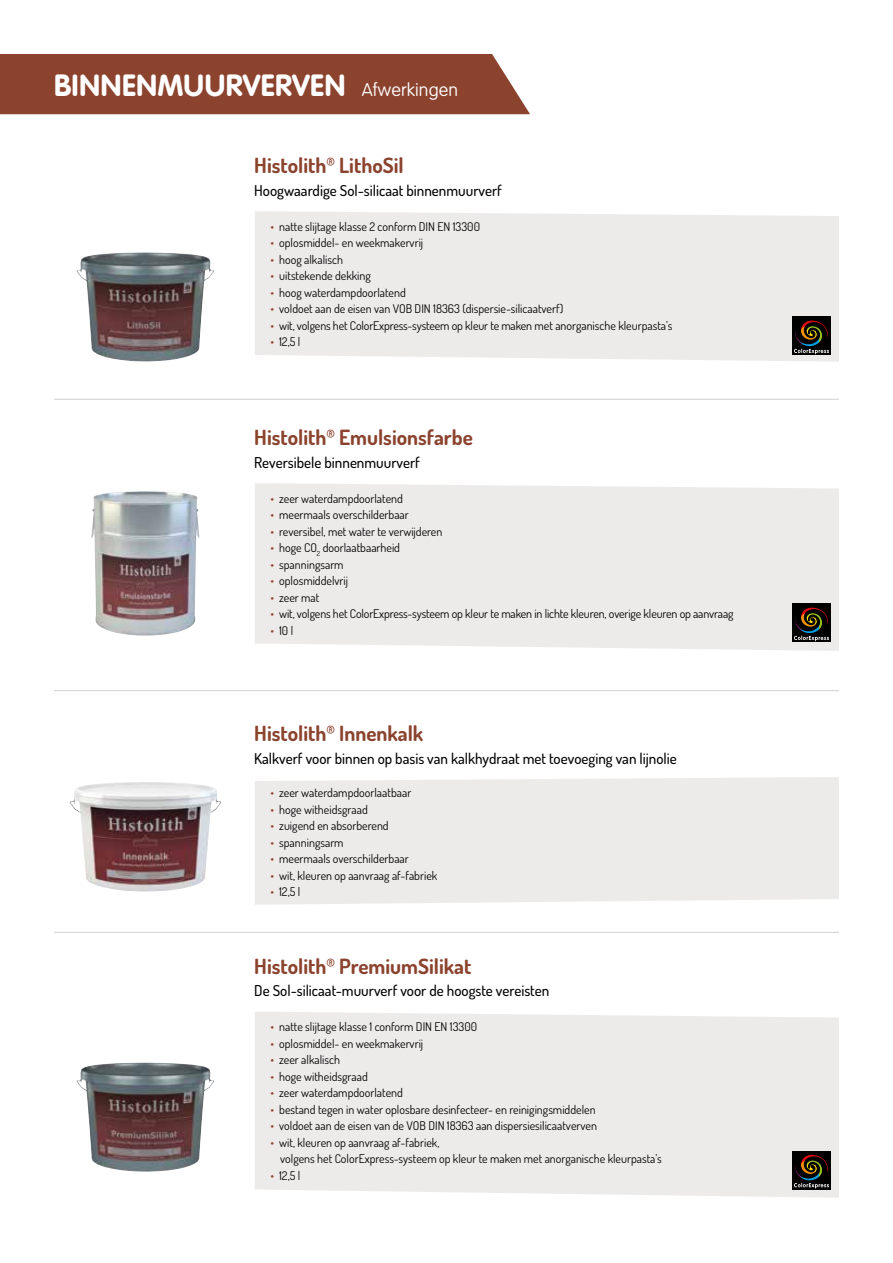
<style>
.page{position:relative;width:893px;height:1263px;background:#fff}
.page>*{position:absolute;margin:0;border:0;box-sizing:border-box;transform-origin:0 0}
.t1{font:30px "VAG Rounded Bold";letter-spacing:.02em;color:#fff}
.t2{font:700 21px "Dosis";color:#8b432e}
.t3{font:500 15px "Dosis";color:#000}
.t4{font:12px/16.5px "Dosis";color:#000}
.s1{font-family:"VAG Rounded Std";font-weight:100;font-size:18px}
.s2{color:#8b432e}
</style>
<div class="page">
<div style="left:0;top:54px;width:530px;height:60px;background:#8b432e"></div>
<img style="left:76px;top:252px;width:138px;height:110px">
<img style="left:91px;top:491px;width:108px;height:145px">
<div style="left:255px;top:211px;width:584px;height:151px;background:#edeaea"></div>
<div style="left:255px;top:483px;width:584px;height:168px;background:#edeaea"></div>
<hr style="left:54px;top:690px;width:785px;height:1px;background:#d0d1d0">
<hr style="left:54px;top:399px;width:785px;height:1px;background:#d0d1d0">
<img style="left:69px;top:782px;width:153px;height:110px">
<img style="left:76px;top:1062px;width:138px;height:110px">
<div style="left:255px;top:777px;width:584px;height:128px;background:#edeaea"></div>
<div style="left:255px;top:1012px;width:584px;height:186px;background:#edeaea"></div>
<hr style="left:54px;top:932px;width:785px;height:1px;background:#d0d1d0">
<div style="left:792px;top:1151px;width:38px;height:38px;background:#000"></div>
<svg style="left:794px;top:1154px;width:35px;height:34px"></svg>
<div style="left:792px;top:604px;width:38px;height:38px;background:#000"></div>
<svg style="left:794px;top:607px;width:35px;height:34px"></svg>
<div style="left:792px;top:317px;width:38px;height:38px;background:#000"></div>
<svg style="left:794px;top:320px;width:35px;height:34px"></svg>
<h1 class="t1" style="left:54px;top:67px;width:406px">BINNENMUURVERVEN <span class="s1">Afwerkingen</span></h1>
<h2 class="t2" style="left:254px;top:152px;width:151px">Histolith<sup>®</sup> LithoSil</h2>
<p class="t3" style="left:254px;top:180px;width:249px">Hoogwaardige Sol-silicaat binnenmuurverf</p>
<p class="t4" style="left:271px;top:218px;width:211px"><span class="s2">•</span> natte slijtage klasse 2 conform DIN EN 13300</p>
<p class="t4" style="left:271px;top:234px;width:154px"><span class="s2">•</span> oplosmiddel- en weekmakervrij</p>
<p class="t4" style="left:271px;top:251px;width:74px"><span class="s2">•</span> hoog alkalisch</p>
<p class="t4" style="left:271px;top:267px;width:102px"><span class="s2">•</span> uitstekende dekking</p>
<p class="t4" style="left:271px;top:284px;width:137px"><span class="s2">•</span> hoog waterdampdoorlatend</p>
<p class="t4" style="left:271px;top:300px;width:294px"><span class="s2">•</span> voldoet aan de eisen van VOB DIN 18363 (dispersie-silicaatverf)</p>
<p class="t4" style="left:271px;top:317px;width:403px"><span class="s2">•</span> wit, volgens het ColorExpress-systeem op kleur te maken met anorganische kleurpasta’s</p>
<p class="t4" style="left:271px;top:333px;width:31px"><span class="s2">•</span> 12,5 l</p>
<h2 class="t2" style="left:254px;top:424px;width:220px">Histolith<sup>®</sup> Emulsionsfarbe</h2>
<p class="t3" style="left:254px;top:452px;width:167px">Reversibele binnenmuurverf</p>
<p class="t4" style="left:271px;top:490px;width:134px"><span class="s2">•</span> zeer waterdampdoorlatend</p>
<p class="t4" style="left:271px;top:506px;width:140px"><span class="s2">•</span> meermaals overschilderbaar</p>
<p class="t4" style="left:271px;top:523px;width:173px"><span class="s2">•</span> reversibel, met water te verwijderen</p>
<p class="t4" style="left:271px;top:539px;width:131px"><span class="s2">•</span> hoge CO<sub>2</sub> doorlaatbaarheid</p>
<p class="t4" style="left:271px;top:556px;width:74px"><span class="s2">•</span> spanningsarm</p>
<p class="t4" style="left:271px;top:572px;width:79px"><span class="s2">•</span> oplosmiddelvrij</p>
<p class="t4" style="left:271px;top:589px;width:50px"><span class="s2">•</span> zeer mat</p>
<p class="t4" style="left:271px;top:605px;width:464px"><span class="s2">•</span> wit, volgens het ColorExpress-systeem op kleur te maken in lichte kleuren, overige kleuren op aanvraag</p>
<p class="t4" style="left:271px;top:622px;width:24px"><span class="s2">•</span> 10 l</p>
<h2 class="t2" style="left:254px;top:720px;width:170px">Histolith<sup>®</sup> Innenkalk</h2>
<p class="t3" style="left:254px;top:748px;width:424px">Kalkverf voor binnen op basis van kalkhydraat met toevoeging van lijnolie</p>
<p class="t4" style="left:271px;top:784px;width:142px"><span class="s2">•</span> zeer waterdampdoorlaatbaar</p>
<p class="t4" style="left:271px;top:801px;width:99px"><span class="s2">•</span> hoge witheidsgraad</p>
<p class="t4" style="left:271px;top:817px;width:120px"><span class="s2">•</span> zuigend en absorberend</p>
<p class="t4" style="left:271px;top:834px;width:74px"><span class="s2">•</span> spanningsarm</p>
<p class="t4" style="left:271px;top:850px;width:140px"><span class="s2">•</span> meermaals overschilderbaar</p>
<p class="t4" style="left:271px;top:867px;width:168px"><span class="s2">•</span> wit, kleuren op aanvraag af-fabriek</p>
<p class="t4" style="left:271px;top:883px;width:31px"><span class="s2">•</span> 12,5 l</p>
<h2 class="t2" style="left:254px;top:952px;width:219px">Histolith<sup>®</sup> PremiumSilikat</h2>
<p class="t3" style="left:254px;top:981px;width:296px">De Sol-silicaat-muurverf voor de hoogste vereisten</p>
<p class="t4" style="left:271px;top:1018px;width:208px"><span class="s2">•</span> natte slijtage klasse 1 conform DIN EN 13300</p>
<p class="t4" style="left:271px;top:1034px;width:154px"><span class="s2">•</span> oplosmiddel- en weekmakervrij</p>
<p class="t4" style="left:271px;top:1051px;width:71px"><span class="s2">•</span> zeer alkalisch</p>
<p class="t4" style="left:271px;top:1067px;width:99px"><span class="s2">•</span> hoge witheidsgraad</p>
<p class="t4" style="left:271px;top:1084px;width:134px"><span class="s2">•</span> zeer waterdampdoorlatend</p>
<p class="t4" style="left:271px;top:1100px;width:326px"><span class="s2">•</span> bestand tegen in water oplosbare desinfecteer- en reinigingsmiddelen</p>
<p class="t4" style="left:271px;top:1117px;width:328px"><span class="s2">•</span> voldoet aan de eisen van de VOB DIN 18363 aan dispersiesilicaatverven</p>
<p class="t4" style="left:280px;top:1133px;width:383px;text-indent:-10px"><span class="s2">•</span> wit, kleuren op aanvraag af-fabriek,<br>volgens het ColorExpress-systeem op kleur te maken met anorganische kleurpasta’s</p>
<p class="t4" style="left:271px;top:1166px;width:31px"><span class="s2">•</span> 12,5 l</p>
</div>
